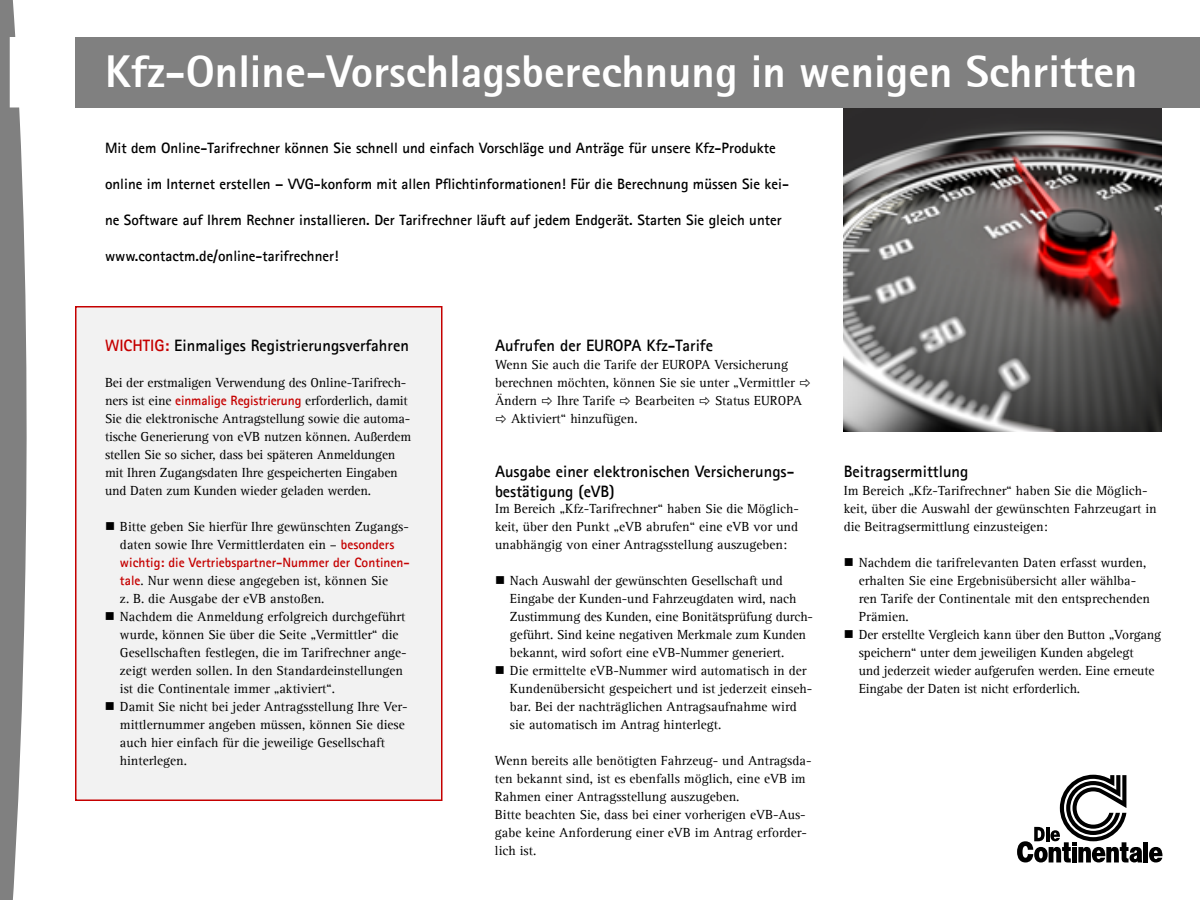
<style>
.page{position:relative;width:1200px;height:900px;background:#fff}
.page>*{position:absolute;margin:0;border:0;box-sizing:border-box;transform-origin:0 0}
.t1{font:800 45px "Agfa Rotis Sans Serif";color:#fff}
.t2{font:700 16.5px/19.8px "Agfa Rotis Sans Serif";color:#000}
.t3{font:700 15px "Agfa Rotis Sans Serif";color:#000}
.t4{font:13.5px/18px "Agfa Rotis Serif";color:#000}
.t5{font:700 13.5px "Agfa Rotis Sans Serif";color:#c50000}
.s1{color:#c50000}
.s2{font-family:"Agfa Rotis Sans Serif";font-weight:700;color:#c50000}
</style>
<div class="page">
<div style="left:75px;top:306px;width:367px;height:495px;background:#f2f2f2;border:2px solid #c50000"></div>
<img style="left:844px;top:107px;width:318px;height:325px">
<div style="left:75px;top:37px;width:1125px;height:70px;background:#808080"></div>
<div style="left:1143px;top:842px;width:5px;height:20px;background:#000"></div>
<svg style="left:1017px;top:775px;width:125px;height:87px"></svg>
<svg style="left:1149px;top:847px;width:13px;height:15px"></svg>
<svg style="left:0;top:0;width:27px;height:900px"></svg>
<h1 class="t1" style="left:105px;top:43px;width:1034px">Kfz-Online-Vorschlagsberechnung in wenigen Schritten</h1>
<p class="t3" style="left:105px;top:138px;width:672px">Mit dem Online-Tarifrechner können Sie schnell und einfach Vorschläge und Anträge für unsere Kfz-Produkte</p>
<p class="t3" style="left:105px;top:174px;width:685px">online im Internet erstellen – VVG-konform mit allen Pflichtinformationen! Für die Berechnung müssen Sie kei-</p>
<p class="t3" style="left:105px;top:210px;width:678px">ne Software auf Ihrem Rechner installieren. Der Tarifrechner läuft auf jedem Endgerät. Starten Sie gleich unter</p>
<p class="t3" style="left:105px;top:246px;width:235px">www.contactm.de/online-tarifrechner!</p>
<p class="t2" style="left:105px;top:335px;width:305px"><span class="s1">WICHTIG:</span> Einmaliges Registrierungsverfahren</p>
<p class="t4" style="left:105px;top:374px;width:308px">Bei der erstmaligen Verwendung des Online-Tarifrech&shy;ners ist eine <span class="s2">einmalige Registrierung</span> erforderlich, damit Sie die elektronische Antragstellung sowie die automa&shy;tische Generierung von eVB nutzen können. Außerdem stellen Sie so sicher, dass bei späteren Anmeldungen mit Ihren Zugangsdaten Ihre gespeicherten Eingaben und Daten zum Kunden wieder geladen werden.</p>
<p class="t4" style="left:120px;top:518px;width:290px">Bitte geben Sie hierfür Ihre gewünschten Zugangs&shy;daten sowie Ihre Vermittlerdaten ein – <span class="s2">besonders</span></p>
<p class="t5" style="left:120px;top:554px;width:291px">wichtig: die Vertriebspartner-Nummer der Continen-</p>
<p class="t4" style="left:120px;top:572px;width:289px"><span class="s2">tale</span>. Nur wenn diese angegeben ist, können Sie<br>z. B. die Ausgabe der eVB anstoßen.<br>Nachdem die Anmeldung erfolgreich durchgeführt wurde, können Sie über die Seite „Vermittler“ die Gesellschaften festlegen, die im Tarifrechner ange&shy;zeigt werden sollen. In den Standardeinstellungen ist die Continentale immer „aktiviert“.<br>Damit Sie nicht bei jeder Antragsstellung Ihre Ver&shy;mittlernummer angeben müssen, können Sie diese auch hier einfach für die jeweilige Gesellschaft hinterlegen.</p>
<p class="t2" style="left:495px;top:335px;width:220px">Aufrufen der EUROPA Kfz-Tarife</p>
<p class="t4" style="left:495px;top:356px;width:302px">Wenn Sie auch die Tarife der EUROPA Versicherung berechnen möchten, können Sie sie unter „Vermittler<br>Ändern</p>
<p class="t4" style="left:557px;top:392px;width:60px">Ihre Tarife</p>
<p class="t4" style="left:635px;top:392px;width:61px">Bearbeiten</p>
<p class="t4" style="left:715px;top:392px;width:89px">Status EUROPA</p>
<p class="t4" style="left:511px;top:410px;width:128px">Aktiviert“ hinzufügen.</p>
<p class="t2" style="left:495px;top:461px;width:301px">Ausgabe einer elektronischen Versicherungs&shy;bestätigung (eVB)</p>
<p class="t4" style="left:495px;top:500px;width:305px;text-align:justify">Im Bereich „Kfz-Tarifrechner“ haben Sie die Möglich&shy;keit, über den Punkt „eVB abrufen“ eine eVB vor und unabhängig von einer Antragsstellung auszugeben:</p>
<p class="t4" style="left:510px;top:572px;width:305px">Nach Auswahl der gewünschten Gesellschaft und Eingabe der Kunden-und Fahrzeugdaten wird, nach Zustimmung des Kunden, eine Bonitätsprüfung durch&shy;geführt. Sind keine negativen Merkmale zum Kunden bekannt, wird sofort eine eVB-Nummer generiert.<br>Die ermittelte eVB-Nummer wird automatisch in der Kundenübersicht gespeichert und ist jederzeit einseh&shy;bar. Bei der nachträglichen Antragsaufnahme wird sie automatisch im Antrag hinterlegt.</p>
<p class="t4" style="left:495px;top:752px;width:318px">Wenn bereits alle benötigten Fahrzeug- und Antragsda&shy;ten bekannt sind, ist es ebenfalls möglich, eine eVB im Rahmen einer Antragsstellung auszugeben.<br>Bitte beachten Sie, dass bei einer vorherigen eVB-Aus&shy;gabe keine Anforderung einer eVB im Antrag erforder&shy;lich ist.</p>
<p class="t2" style="left:844px;top:461px;width:126px">Beitragsermittlung</p>
<p class="t4" style="left:844px;top:482px;width:314px">Im Bereich „Kfz-Tarifrechner“ haben Sie die Möglich&shy;keit, über die Auswahl der gewünschten Fahrzeugart in die Beitragsermittlung einzusteigen:</p>
<p class="t4" style="left:859px;top:554px;width:304px">Nachdem die tarifrelevanten Daten erfasst wurden, erhalten Sie eine Ergebnisübersicht aller wählba-<br>ren Tarife der Continentale mit den entsprechenden Prämien.<br>Der erstellte Vergleich kann über den Button „Vorgang speichern“ unter dem jeweiligen Kunden abgelegt<br>und jederzeit wieder aufgerufen werden. Eine erneute Eingabe der Daten ist nicht erforderlich.</p>
</div>
